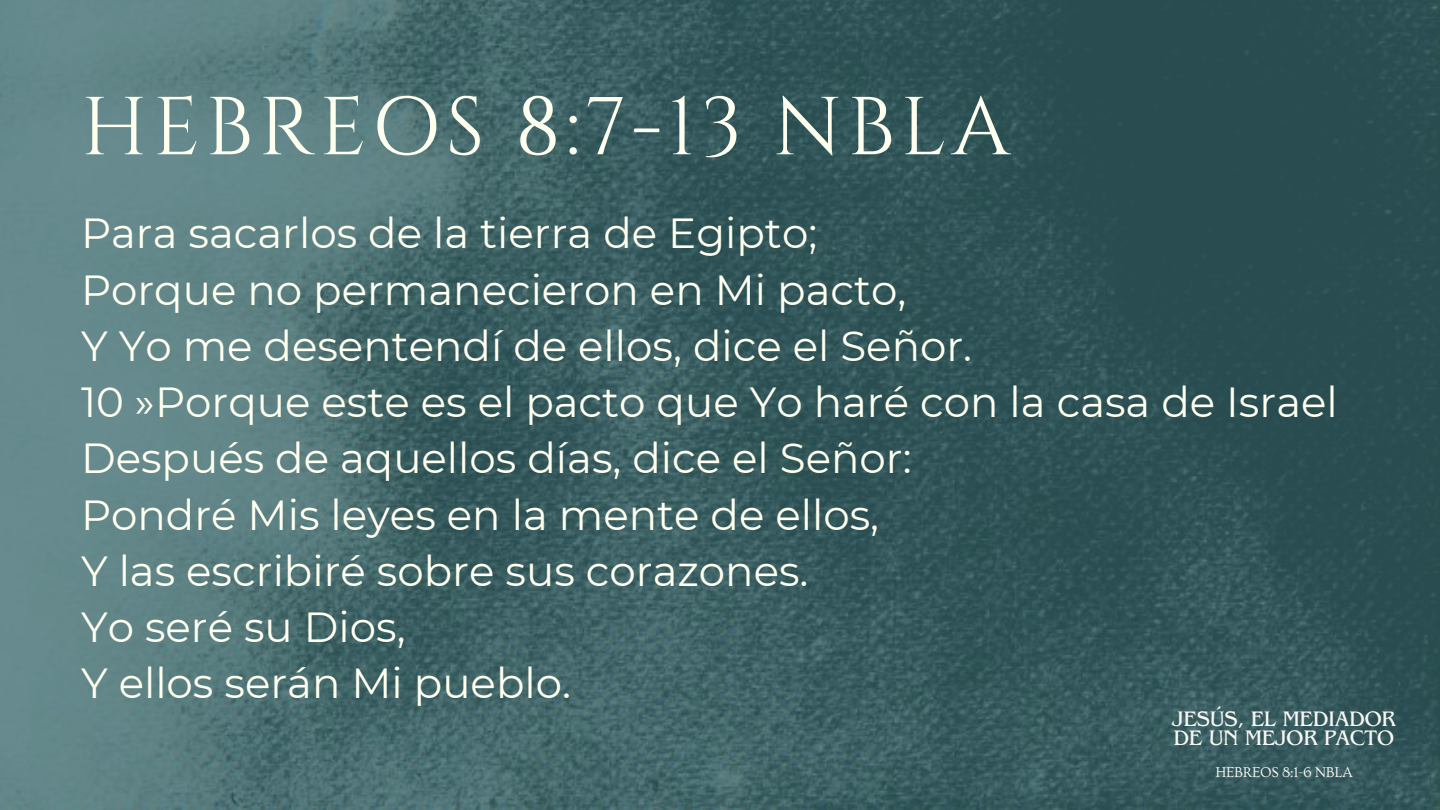
<style>
.page{position:relative;width:1440px;height:810px;background:#fff}
.page>*{position:absolute;margin:0;border:0;box-sizing:border-box;transform-origin:0 0}
.t1{font:82px "Cinzel";letter-spacing:.065em;color:#ffffef}
.t2{font:42px/56.2px "Montserrat";color:#ffffef}
.t3{font:22px/19.5px "Benguiat Pro ITC";letter-spacing:-.02em;color:#f8f6f2}
.t4{font:15px "Ovo";letter-spacing:-.02em;color:#f8f6f2}
</style>
<div class="page">
<img style="left:0;top:0;width:1440px;height:810px">
<h1 class="t1" style="left:81px;top:75px;width:930px">HEBREOS 8:7-13 NBLA</h1>
<p class="t2" style="left:81px;top:205px;width:1258px">Para sacarlos de la tierra de Egipto;<br>Porque no permanecieron en Mi pacto,<br>Y Yo me desentendí de ellos, dice el Señor.<br>10 »Porque este es el pacto que Yo haré con la casa de Israel Después de aquellos días, dice el Señor:<br>Pondré Mis leyes en la mente de ellos,<br>Y las escribiré sobre sus corazones.<br>Yo seré su Dios,<br>Y ellos serán Mi pueblo.</p>
<p class="t3" style="left:1172px;top:712px;width:225px">JESÚS, EL MEDIADOR<br>DE UN MEJOR PACTO</p>
<p class="t4" style="left:1215px;top:764px;width:139px">HEBREOS 8:1-6 NBLA</p>
</div>
